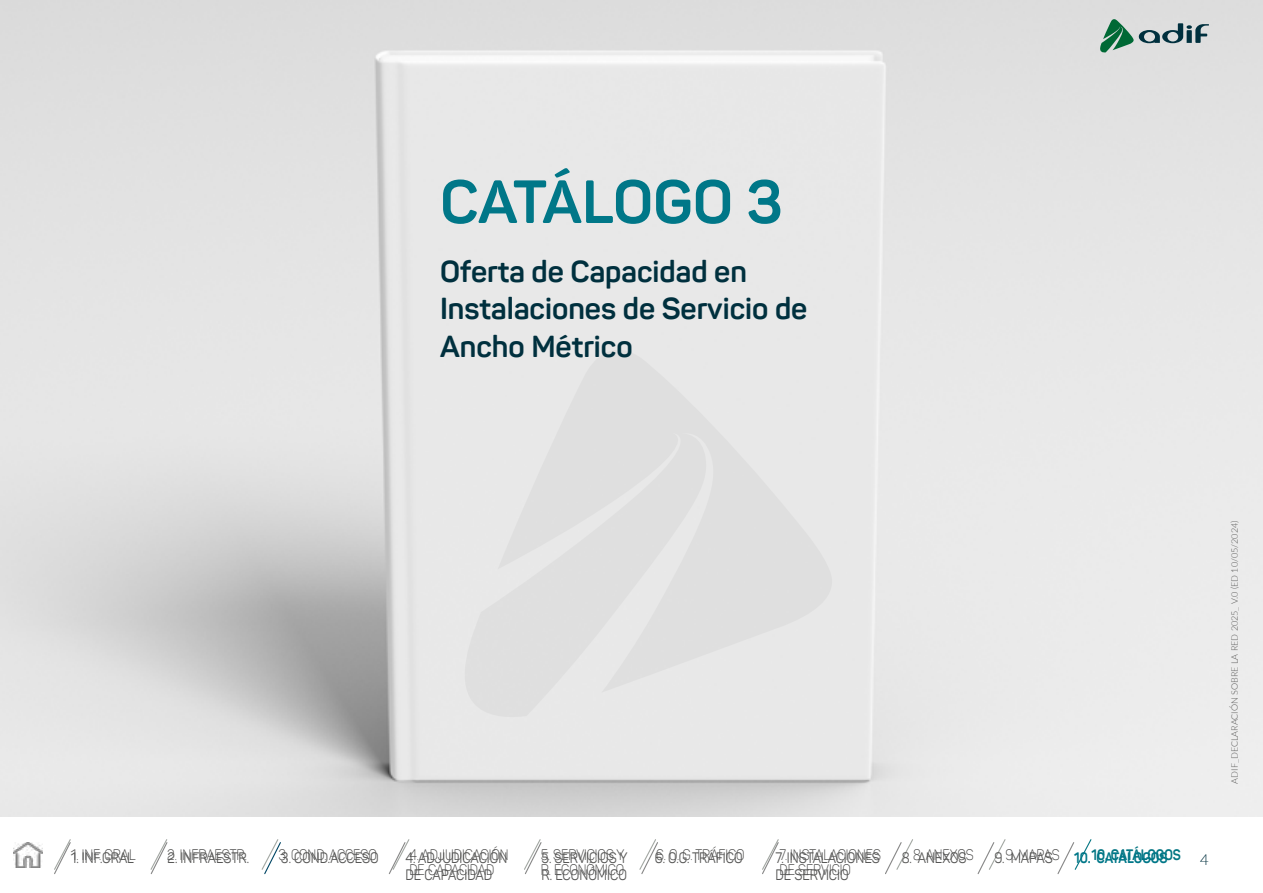
<style>
.page{position:relative;width:1263px;height:893px;background:#fff}
.page>*{position:absolute;margin:0;border:0;box-sizing:border-box;transform-origin:0 0}
.t1{font:700 60px "Panton";letter-spacing:-.005em;color:#078}
.t2{font:700 30px/37.5px "Panton";color:#00303e}
.t3{font:15px/16.5px "Panton";color:#575756;scale:.86 1}
.t4{font:300 15px/15px "Panton";color:#3c3c3b;scale:.85 1}
.t5{font:300 15px "Panton";color:#3d3d3c;scale:.85 1}
.t6{font:700 15px "Panton";color:#047683;scale:.85 1}
.t7{font:700 15px "Panton";color:#078;scale:.86 1}
.t8{font:100 15px "Lato";color:#00303e}
.t9{font:300 9px "Lato";color:#575756}
</style>
<div class="page">
<img style="left:14px;top:842px;width:29px;height:26px">
<img style="left:0;top:0;width:1263px;height:816px">
<svg style="left:442px;top:342px;width:391px;height:377px;background:#e3e3e3"></svg>
<svg style="left:1098px;top:18px;width:111px;height:35px;background:#9fb5af"></svg>
<svg style="left:54px;top:839px;width:17px;height:35px"></svg>
<svg style="left:150px;top:839px;width:18px;height:35px"></svg>
<svg style="left:261px;top:839px;width:20px;height:36px"></svg>
<svg style="left:388px;top:839px;width:22px;height:35px"></svg>
<svg style="left:524px;top:839px;width:18px;height:35px"></svg>
<svg style="left:639px;top:839px;width:19px;height:35px"></svg>
<svg style="left:762px;top:839px;width:17px;height:35px"></svg>
<svg style="left:885px;top:839px;width:28px;height:35px"></svg>
<svg style="left:977px;top:839px;width:29px;height:35px"></svg>
<svg style="left:1057px;top:839px;width:35px;height:35px"></svg>
<h1 class="t1" style="left:440px;top:164px;width:344px">CATÁLOGO 3</h1>
<h2 class="t2" style="left:440px;top:252px;width:369px">Oferta de Capacidad en<br>Instalaciones de Servicio de<br>Ancho Métrico</h2>
<p class="t9" style="left:1228px;top:783px;width:264px;rotate:-90deg">ADIF_DECLARACIÓN SOBRE LA RED 2025_ V.0 (ED 10/05/2024)</p>
<p class="t4" style="left:409px;top:847px;width:118px">4. ADJUDICACIÓN</p>
<p class="t4" style="left:913px;top:847px;width:73px">8. ANEXOS</p>
<p class="t4" style="left:1005px;top:847px;width:65px">9. MAPAS</p>
<p class="t6" style="left:1091px;top:845px;width:107px">10. CATÁLOGOS</p>
<p class="t4" style="left:409px;top:862px;width:101px">DE CAPACIDAD</p>
<p class="t4" style="left:71px;top:847px;width:78px">1. INF. GRAL</p>
<p class="t4" style="left:167px;top:847px;width:95px">2. INFRAESTR.</p>
<p class="t4" style="left:278px;top:847px;width:117px">3. COND. ACCESO</p>
<p class="t4" style="left:541px;top:847px;width:100px">5. SERVICIOS Y<br>R. ECONÓMICO</p>
<p class="t5" style="left:656px;top:846px;width:106px">6. O. G. TRÁFICO</p>
<p class="t4" style="left:779px;top:847px;width:121px">7. INSTALACIONES<br>DE SERVICIO</p>
<p class="t3" style="left:71px;top:849px;width:75px">1. INF.GRAL</p>
<p class="t3" style="left:167px;top:850px;width:97px">2. INFRAESTR.</p>
<p class="t3" style="left:281px;top:850px;width:115px">3. COND.ACCESO</p>
<p class="t3" style="left:405px;top:850px;width:120px">4. ADJUDICACIÓN<br>DE CAPACIDAD</p>
<p class="t3" style="left:542px;top:850px;width:101px">5. SERVICIOS Y<br>R. ECONÓMICO</p>
<p class="t3" style="left:655px;top:850px;width:104px">6. O.G. TRÁFICO</p>
<p class="t3" style="left:775px;top:850px;width:123px">7. INSTALACIONES<br>DE SERVICIO</p>
<p class="t3" style="left:902px;top:850px;width:77px">8. ANEXOS</p>
<p class="t3" style="left:994px;top:850px;width:69px">9. MAPAS</p>
<p class="t7" style="left:1074px;top:849px;width:110px">10. CATÁLOGOS</p>
<p class="t8" style="left:1200px;top:849px;width:10px">4</p>
</div>
